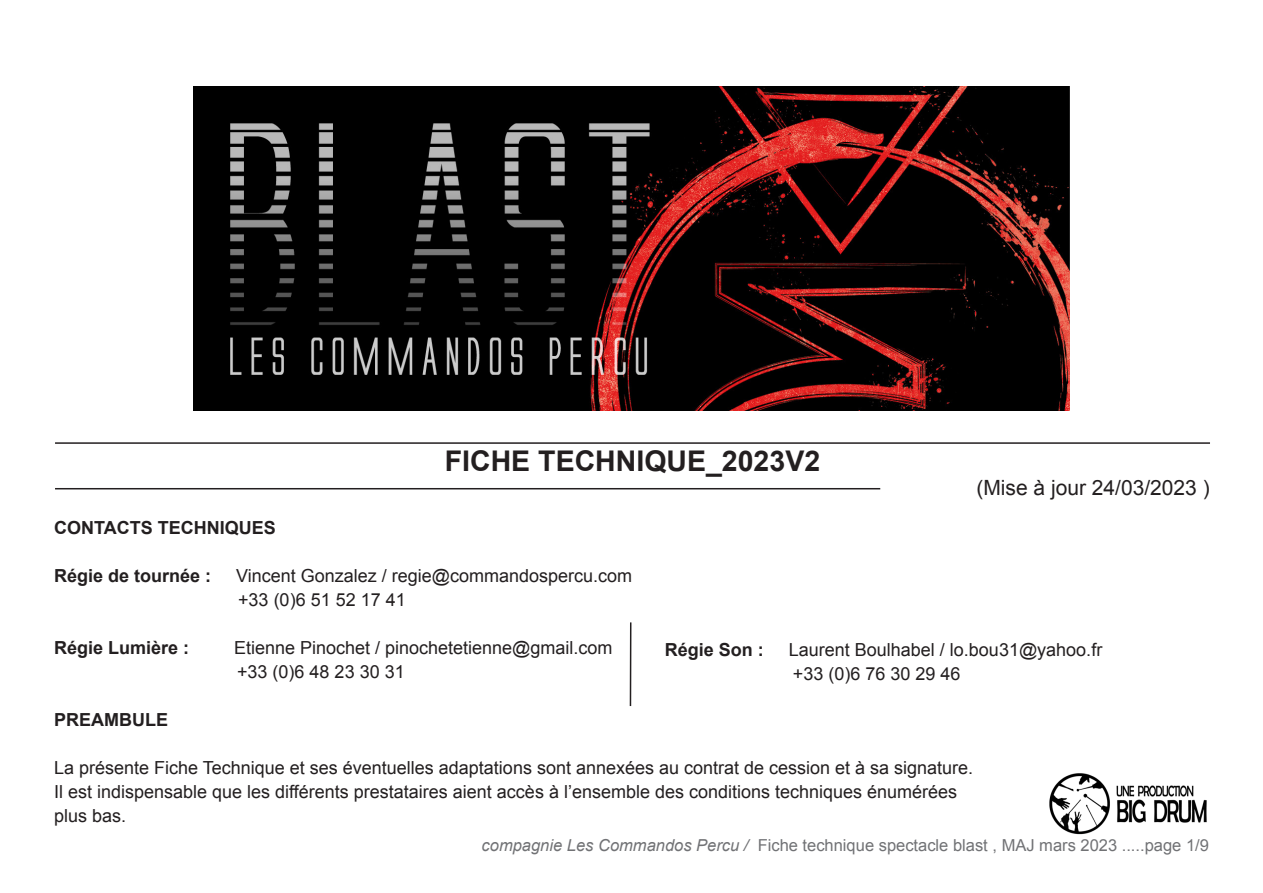
<style>
.page{position:relative;width:1263px;height:893px;background:#fff}
.page>*{position:absolute;margin:0;border:0;box-sizing:border-box;transform-origin:0 0}
.t1{font:700 28.5px "Arial";color:#231f20}
.t2{font:21px "Arial";color:#231f20}
.Paragraphe_FT{font:18px/24px "Arial";color:#231f20}
.Paragraphe_FT-2{font:700 18px "Arial";color:#231f20}
.Titres{font:700 18px "Arial";color:#231f20}
.préambule{font:700 18px "Arial";color:#231f20}
.t3{font:16.5px "Arial";color:#717275}
.s1{font-style:italic}
</style>
<div class="page">
<hr style="left:55px;top:488px;width:825px;height:1px;background:#231f20">
<hr style="left:55px;top:442px;width:1155px;height:2px;background:#231f20">
<img style="left:1049px;top:773px;width:158px;height:62px">
<hr style="left:630px;top:622px;width:1px;height:84px;background:#231f20">
<img style="left:193px;top:86px;width:876px;height:324px">
<p class="t1" style="left:445px;top:442px;width:377px">FICHE TECHNIQUE_2023V2</p>
<p class="t2" style="left:976px;top:474px;width:235px">(Mise à jour 24/03/2023 )</p>
<p class="Titres" style="left:54px;top:516px;width:223px">CONTACTS TECHNIQUES</p>
<p class="Paragraphe_FT-2" style="left:54px;top:564px;width:159px">Régie de tournée :</p>
<p class="Paragraphe_FT" style="left:236px;top:564px;width:398px">Vincent Gonzalez / regie@commandospercu.com</p>
<p class="Paragraphe_FT" style="left:238px;top:588px;width:169px">+33 (0)6 51 52 17 41</p>
<p class="Paragraphe_FT-2" style="left:54px;top:636px;width:137px">Régie Lumière :</p>
<p class="Paragraphe_FT" style="left:234px;top:636px;width:380px">Etienne Pinochet / pinochetetienne@gmail.com</p>
<p class="Paragraphe_FT" style="left:237px;top:660px;width:169px">+33 (0)6 48 23 30 31</p>
<p class="préambule" style="left:54px;top:708px;width:115px">PREAMBULE</p>
<p class="Paragraphe_FT" style="left:54px;top:756px;width:921px">La présente Fiche Technique et ses éventuelles adaptations sont annexées au contrat de cession et à sa signature.</p>
<p class="Paragraphe_FT" style="left:54px;top:780px;width:905px">Il est indispensable que les différents prestataires aient accès à l’ensemble des conditions techniques énumérées plus bas.</p>
<p class="Paragraphe_FT-2" style="left:665px;top:638px;width:101px">Régie Son :</p>
<p class="Paragraphe_FT" style="left:789px;top:638px;width:315px">Laurent Boulhabel / lo.bou31@yahoo.fr</p>
<p class="Paragraphe_FT" style="left:793px;top:662px;width:169px">+33 (0)6 76 30 29 46</p>
<p class="t3" style="left:482px;top:834px;width:729px"><span class="s1">compagnie Les Commandos Percu /</span> Fiche technique spectacle blast , MAJ mars 2023 .....page 1/9</p>
</div>
